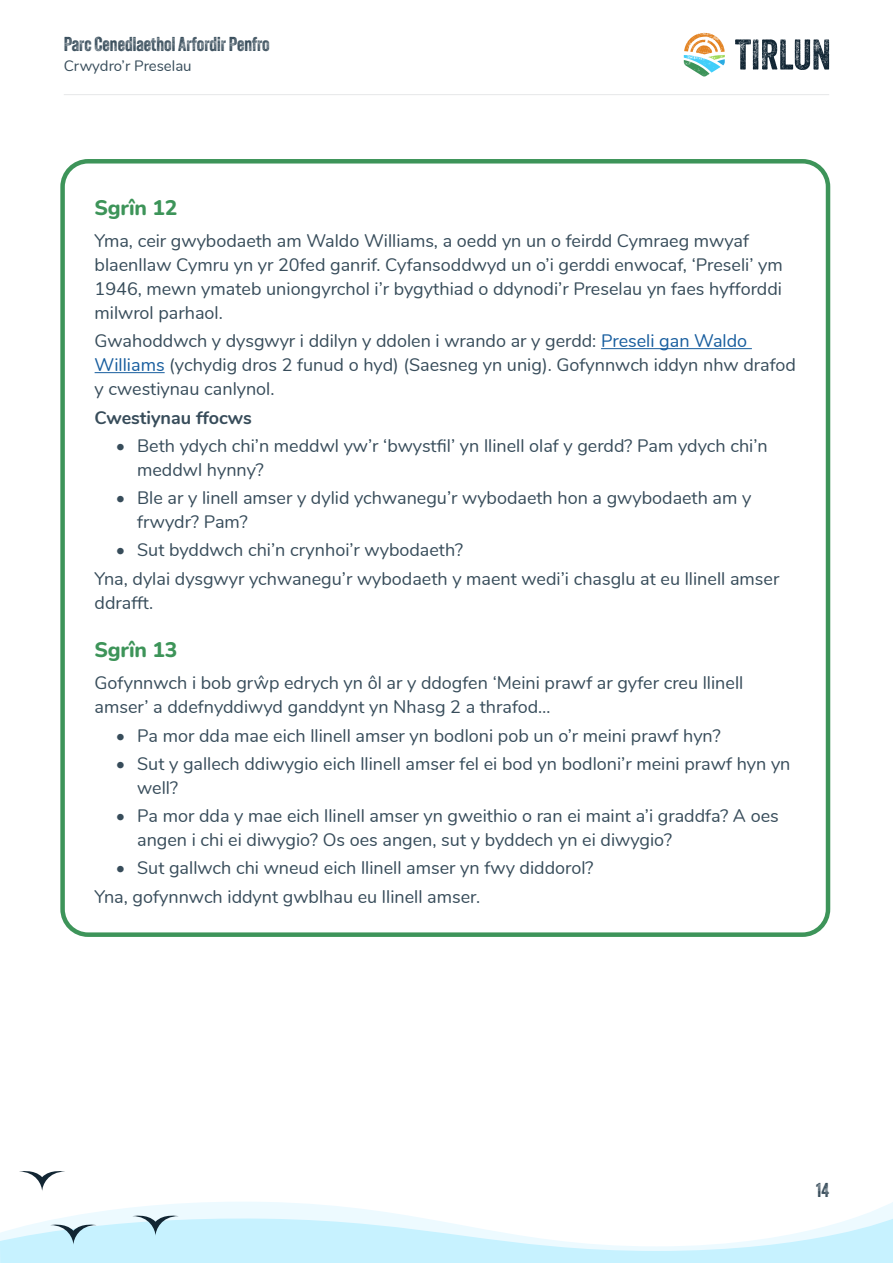
<style>
.page{position:relative;width:893px;height:1263px;background:#fff}
.page>*{position:absolute;margin:0;border:0;box-sizing:border-box;transform-origin:0 0}
.Page_section_heading{font:800 21px "Nunito";letter-spacing:-.01em;color:#3d9459}
.t1{font:19.5px "Veneer Two";color:#374c5a}
.Body_text{font:18px/24px "Nunito";color:#374c5a}
.Paragraph_Style_1{font:18px "Nunito";color:#374c5a}
.Body_text-2{font:700 18px "Nunito";color:#374c5a}
.t2{font:15px "Nunito";color:#374c5a}
.s1{color:#175d9e}
</style>
<div class="page">
<svg style="left:735px;top:39px;width:94px;height:31px"></svg>
<svg style="left:684px;top:33px;width:41px;height:44px"></svg>
<hr style="left:64px;top:94px;width:765px;height:1px;background:#e6e7e9">
<svg style="left:93px;top:1202px;width:800px;height:11px"></svg>
<svg style="left:19px;top:1171px;width:46px;height:20px"></svg>
<svg style="left:0;top:1213px;width:893px;height:50px"></svg>
<hr style="left:601px;top:348px;width:151px;height:1px;background:#175d9e">
<hr style="left:95px;top:372px;width:70px;height:1px;background:#175d9e">
<div style="left:60px;top:159px;width:770px;height:778px;border:4px solid #3d9459;border-radius:26px"></div>
<p class="t1" style="left:64px;top:32px;width:207px">Parc Cenedlaethol Arfordir Penfro</p>
<p class="t2" style="left:64px;top:54px;width:129px">Crwydro’r Preselau</p>
<p class="Page_section_heading" style="left:95px;top:192px;width:84px">Sgrîn 12</p>
<p class="Body_text" style="left:95px;top:228px;width:690px">Yma, ceir gwybodaeth am Waldo Williams, a oedd yn un o feirdd Cymraeg mwyaf blaenllaw Cymru yn yr 20fed ganrif. Cyfansoddwyd un o’i gerddi enwocaf, ‘Preseli’ ym 1946, mewn ymateb uniongyrchol i’r bygythiad o ddynodi’r Preselau yn faes hyfforddi milwrol parhaol.</p>
<p class="Body_text" style="left:95px;top:328px;width:703px">Gwahoddwch y dysgwyr i ddilyn y ddolen i wrando ar y gerdd: <span class="s1">Preseli gan Waldo<br>Williams</span> (ychydig dros 2 funud o hyd) (Saesneg yn unig). Gofynnwch iddyn nhw drafod y cwestiynau canlynol.</p>
<p class="Body_text-2" style="left:95px;top:404px;width:159px">Cwestiynau ffocws</p>
<p class="Body_text" style="left:137px;top:433px;width:632px;text-indent:-21px">• Beth ydych chi’n meddwl yw’r ‘bwystfil’ yn llinell olaf y gerdd? Pam ydych chi’n meddwl hynny?</p>
<p class="Body_text" style="left:137px;top:485px;width:616px;text-indent:-21px">• Ble ar y linell amser y dylid ychwanegu’r wybodaeth hon a gwybodaeth am y frwydr? Pam?</p>
<p class="Body_text" style="left:116px;top:537px;width:349px">• Sut byddwch chi’n crynhoi’r wybodaeth?</p>
<p class="Body_text" style="left:95px;top:565px;width:686px">Yna, dylai dysgwyr ychwanegu’r wybodaeth y maent wedi’i chasglu at eu llinell amser ddrafft.</p>
<p class="Page_section_heading" style="left:95px;top:635px;width:84px">Sgrîn 13</p>
<p class="Body_text" style="left:95px;top:670px;width:650px">Gofynnwch i bob grŵp edrych yn ôl ar y ddogfen ‘Meini prawf ar gyfer creu llinell amser’ a ddefnyddiwyd ganddynt yn Nhasg 2 a thrafod…</p>
<p class="Body_text" style="left:116px;top:722px;width:606px">• Pa mor dda mae eich llinell amser yn bodloni pob un o’r meini prawf hyn?</p>
<p class="Body_text" style="left:137px;top:751px;width:655px;text-indent:-21px">• Sut y gallech ddiwygio eich llinell amser fel ei bod yn bodloni’r meini prawf hyn yn well?</p>
<p class="Body_text" style="left:137px;top:803px;width:643px;text-indent:-21px">• Pa mor dda y mae eich llinell amser yn gweithio o ran ei maint a’i graddfa? A oes angen i chi ei diwygio? Os oes angen, sut y byddech yn ei diwygio?</p>
<p class="Body_text" style="left:116px;top:855px;width:479px">• Sut gallwch chi wneud eich llinell amser yn fwy diddorol?</p>
<p class="Paragraph_Style_1" style="left:95px;top:883px;width:387px">Yna, gofynnwch iddynt gwblhau eu llinell amser.</p>
<p class="t1" style="left:816px;top:1178px;width:15px">14</p>
</div>
